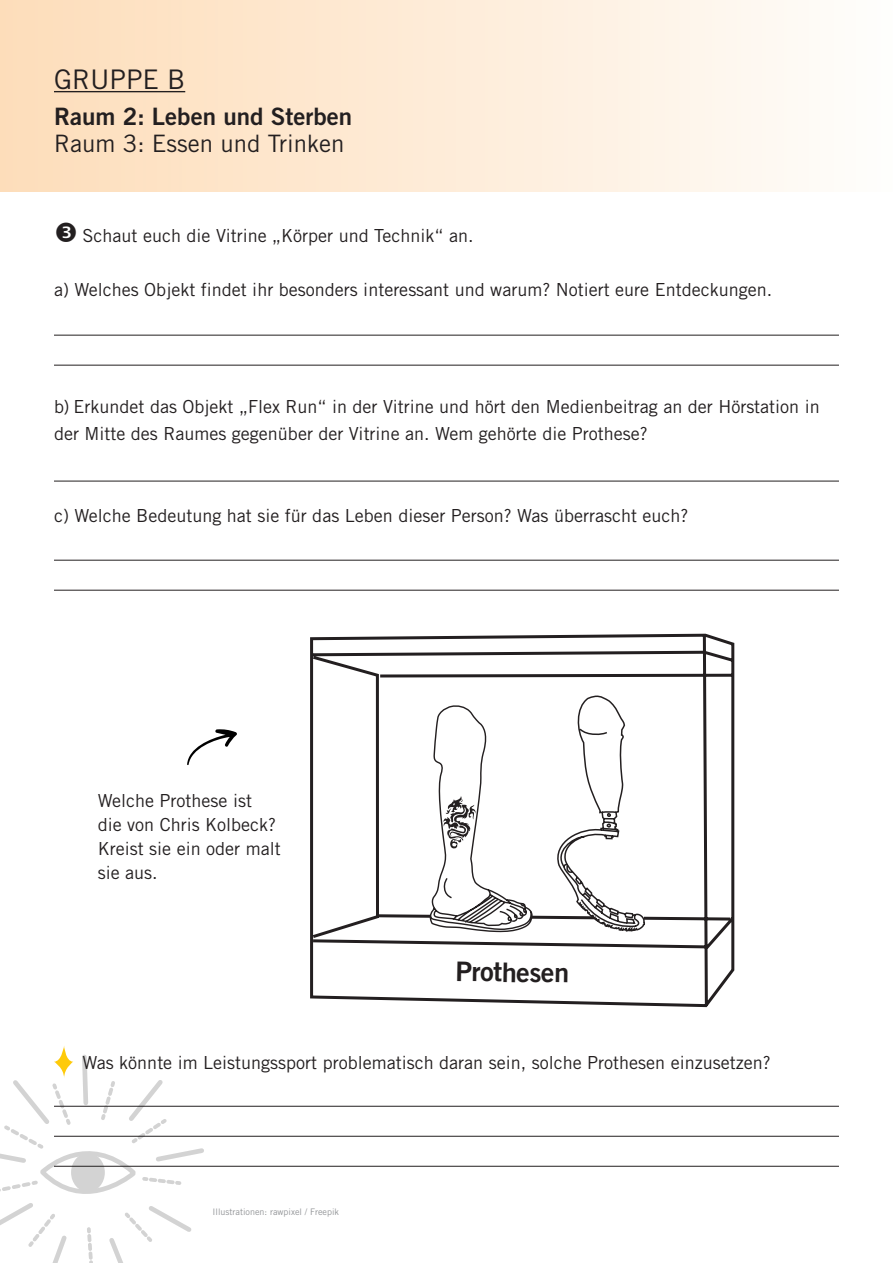
<style>
.page{position:relative;width:893px;height:1263px;background:#fff}
.page>*{position:absolute;margin:0;border:0;box-sizing:border-box;transform-origin:0 0}
.t1{font:27px "Trade Gothic LT Pro Bd 2";color:#231f20}
.t2{font:27px "Trade Gothic LT Pro";color:#231f20}
.t3{font:24px/27px "Trade Gothic LT Pro Bd 2";color:#231f20}
.t4{font:18px/24px "Trade Gothic LT Pro";color:#231f20}
.t5{font:9px "Trade Gothic LT Pro";color:#939598}
.s1{font-family:"Trade Gothic LT Pro"}
</style>
<div class="page">
<svg style="left:310px;top:633px;width:425px;height:375px"></svg>
<hr style="left:54px;top:560px;width:785px;height:1px;background:#231f20">
<hr style="left:54px;top:590px;width:785px;height:1px;background:#231f20">
<hr style="left:54px;top:1106px;width:785px;height:1px;background:#231f20">
<hr style="left:54px;top:1136px;width:785px;height:1px;background:#231f20">
<hr style="left:54px;top:1166px;width:785px;height:1px;background:#231f20">
<div style="left:0;top:0;width:893px;height:191px;background:linear-gradient(to right,#fddcb8,#fefdfb)"></div>
<svg style="left:187px;top:729px;width:50px;height:36px"></svg>
<svg style="left:0;top:1054px;width:206px;height:209px"></svg>
<svg style="left:71px;top:1153px;width:34px;height:39px"></svg>
<hr style="left:54px;top:91px;width:131px;height:1px;background:#231f20">
<svg style="left:54px;top:1045px;width:19px;height:33px"></svg>
<hr style="left:54px;top:335px;width:785px;height:1px;background:#231f20">
<hr style="left:54px;top:365px;width:785px;height:1px;background:#231f20">
<svg style="left:429px;top:705px;width:104px;height:228px"></svg>
<svg style="left:552px;top:694px;width:93px;height:239px"></svg>
<hr style="left:54px;top:481px;width:785px;height:1px;background:#231f20">
<p class="t2" style="left:54px;top:63px;width:133px">GRUPPE B</p>
<p class="t3" style="left:54px;top:102px;width:300px">Raum 2: Leben und Sterben<br><span class="s1">Raum 3: Essen und Trinken</span></p>
<p class="t4" style="left:82px;top:223px;width:393px">Schaut euch die Vitrine „Körper und Technik“ an.</p>
<p class="t4" style="left:54px;top:277px;width:720px">a) Welches Objekt findet ihr besonders interessant und warum? Notiert eure Entdeckungen.</p>
<p class="t4" style="left:54px;top:393px;width:767px;line-height:27px">b) Erkundet das Objekt „Flex Run“ in der Vitrine und hört den Medienbeitrag an der Hörstation in der Mitte des Raumes gegenüber der Vitrine an. Wem gehörte die Prothese?</p>
<p class="t4" style="left:54px;top:504px;width:636px">c) Welche Bedeutung hat sie für das Leben dieser Person? Was überrascht euch?</p>
<p class="t4" style="left:98px;top:788px;width:180px">Welche Prothese ist die von Chris Kolbeck?</p>
<p class="t4" style="left:98px;top:836px;width:184px">Kreist sie ein oder malt sie aus.</p>
<p class="t1" style="left:456px;top:954px;width:115px;rotate:1deg">Prothesen</p>
<p class="t4" style="left:82px;top:1050px;width:690px">Was könnte im Leistungssport problematisch daran sein, solche Prothesen einzusetzen?</p>
<p class="t5" style="left:213px;top:1207px;width:128px">Illustrationen: rawpixel / Freepik</p>
</div>
